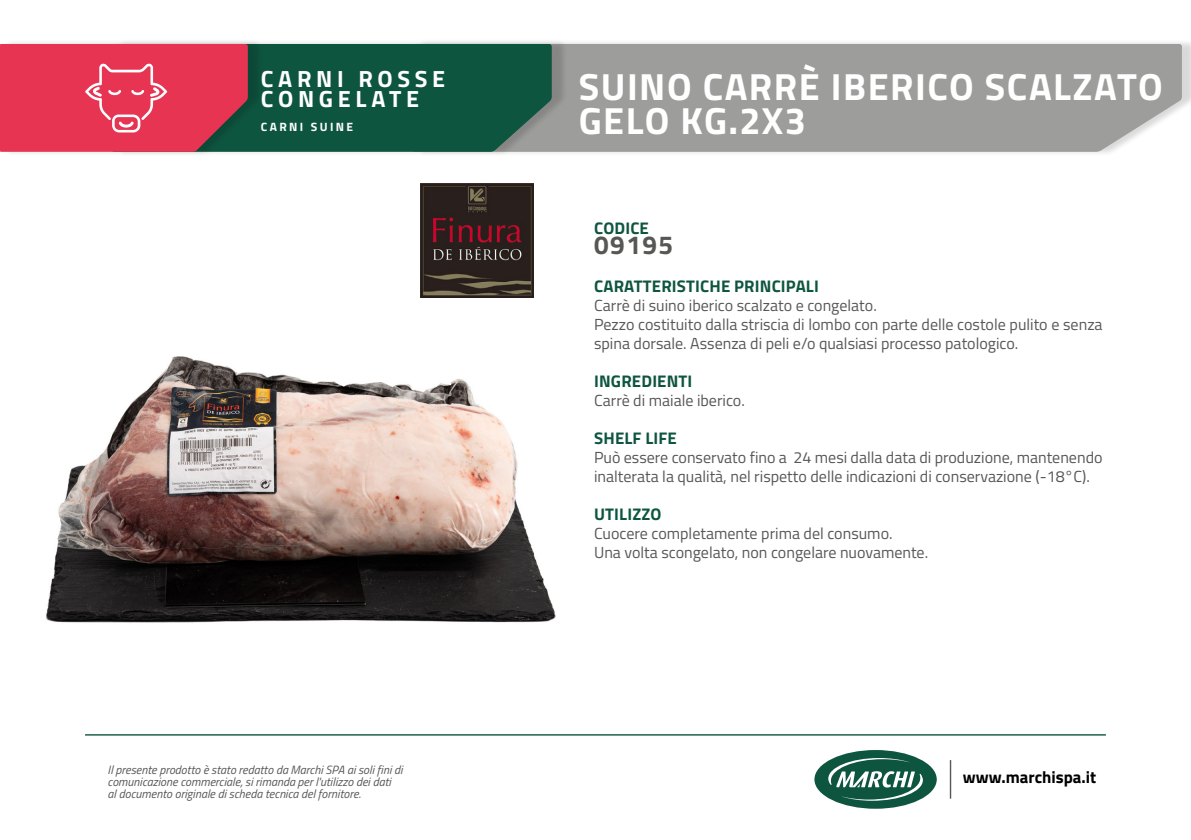
<style>
.page{position:relative;width:1191px;height:840px;background:#fff}
.page>*{position:absolute;margin:0;border:0;box-sizing:border-box;transform-origin:0 0}
.t1{font:700 37.8px "Titillium Web";letter-spacing:.04em;color:#fff}
.t2{font:700 26px "Titillium Web";letter-spacing:.06em;color:#575756}
.t3{font:700 23.4px "Titillium Web";letter-spacing:.2em;color:#fff}
.t4{font:700 16.8px "Titillium Web";letter-spacing:.01em;color:#0e5540}
.t5{font:700 16.8px "Titillium Web";color:#000}
.t6{font:16px/19px "Titillium Web";color:#575756}
.t7{font:italic 12px/12px "Titillium Web";color:#575756}
.t8{font:700 12px "Titillium Web";letter-spacing:.2em;color:#fff}
</style>
<div class="page">
<hr style="left:949px;top:759px;width:2px;height:39px;background:#575756">
<div style="left:814px;top:749px;width:122px;height:59px;background:#0e5540;border-radius:50%"></div>
<svg style="left:828px;top:757px;width:95px;height:43px"></svg>
<hr style="left:85px;top:733px;width:1021px;height:2px;background:#0e5540">
<div style="left:416px;top:39px;width:775px;height:118px;background:#000;opacity:.15"></div>
<div style="left:567px;top:44px;width:614px;height:108px;background:#9d9d9c"></div>
<div style="left:116px;top:39px;width:451px;height:118px;background:#000;opacity:.15"></div>
<div style="left:264px;top:44px;width:288px;height:108px;background:#0e5540"></div>
<div style="left:4px;top:39px;width:260px;height:118px;background:#000;opacity:.15"></div>
<svg style="left:0;top:44px;width:248px;height:108px;background:#dc3c56"></svg>
<img style="left:46px;top:356px;width:510px;height:267px">
<img style="left:420px;top:184px;width:114px;height:113px">
<p class="t3" style="left:261px;top:61px;width:186px">CARNI ROSSE</p>
<p class="t3" style="left:261px;top:81px;width:160px">CONGELATE</p>
<p class="t8" style="left:261px;top:118px;width:94px">CARNI SUINE</p>
<p class="t3" style="left:302px;top:85px;width:91px">CARNE</p>
<p class="t7" style="left:108px;top:762px;width:296px">Il presente prodotto è stato redatto da Marchi SPA ai soli fini di comunicazione commerciale, si rimanda per l'utilizzo dei dati<br>al documento originale di scheda tecnica del fornitore.</p>
<p class="t1" style="left:578px;top:58px;width:586px">SUINO CARRÈ IBERICO SCALZATO</p>
<p class="t1" style="left:578px;top:92px;width:229px">GELO KG.2X3</p>
<p class="t4" style="left:594px;top:215px;width:56px">CODICE</p>
<p class="t2" style="left:594px;top:225px;width:81px">09195</p>
<p class="t4" style="left:594px;top:273px;width:226px">CARATTERISTICHE PRINCIPALI</p>
<p class="t6" style="left:594px;top:295px;width:284px">Carrè di suino iberico scalzato e congelato.</p>
<p class="t6" style="left:594px;top:314px;width:510px">Pezzo costituito dalla striscia di lombo con parte delle costole pulito e senza spina dorsale. Assenza di peli e/o qualsiasi processo patologico.</p>
<p class="t4" style="left:594px;top:368px;width:100px">INGREDIENTI</p>
<p class="t6" style="left:594px;top:390px;width:152px">Carrè di maiale iberico.</p>
<p class="t4" style="left:594px;top:425px;width:84px">SHELF LIFE</p>
<p class="t6" style="left:594px;top:447px;width:510px">Può essere conservato fino a 24 mesi dalla data di produzione, mantenendo inalterata la qualità, nel rispetto delle indicazioni di conservazione (-18°C).</p>
<p class="t4" style="left:594px;top:501px;width:69px">UTILIZZO</p>
<p class="t6" style="left:594px;top:523px;width:300px">Cuocere completamente prima del consumo.</p>
<p class="t6" style="left:594px;top:542px;width:335px">Una volta scongelato, non congelare nuovamente.</p>
<p class="t5" style="left:963px;top:764px;width:135px">www.marchispa.it</p>
</div>
